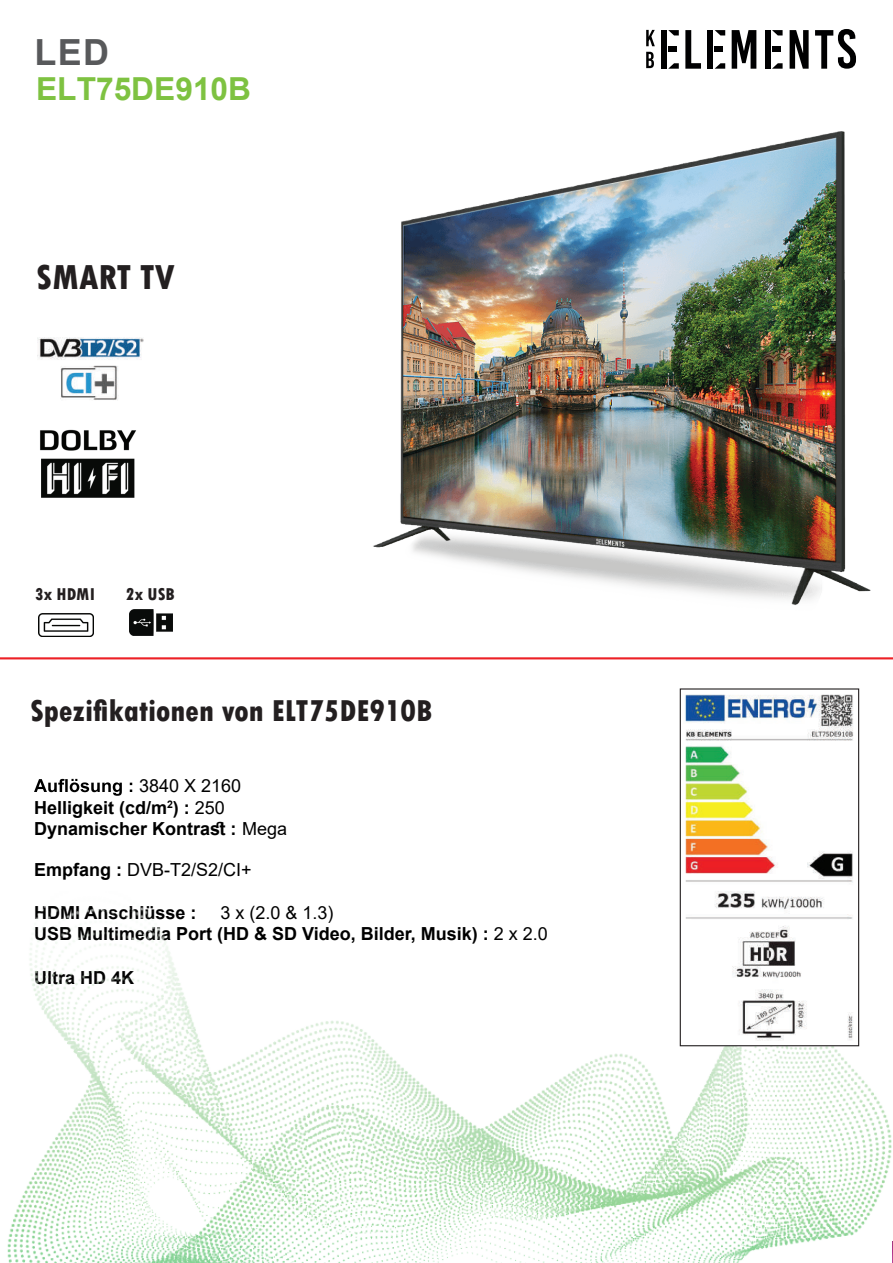
<style>
.page{position:relative;width:893px;height:1263px;background:#fff}
.page>*{position:absolute;margin:0;border:0;box-sizing:border-box;transform-origin:0 0}
.t1{font:800 condensed 36.3px "Tw Cen";color:#231f20}
.t2{font:700 36px "Arial";color:#58595b}
.t3{font:800 condensed 31.65px "Tw Cen";color:#231f20}
.t4{font:700 31.65px "Arial";color:#7ec241}
.t5{font:700 18px/21.6px "Arial";color:#000}
.t6{font:18px "Arial";color:#000}
.t7{font:800 condensed 18px "Tw Cen";color:#231f20}
.s1{font-weight:400}
.s2{font-weight:700}
</style>
<div class="page">
<svg style="left:668px;top:30px;width:11px;height:5px"></svg>
<svg style="left:715px;top:30px;width:10px;height:5px"></svg>
<svg style="left:772px;top:30px;width:11px;height:5px"></svg>
<svg style="left:668px;top:63px;width:11px;height:6px"></svg>
<svg style="left:715px;top:63px;width:10px;height:6px"></svg>
<svg style="left:646px;top:30px;width:9px;height:16px"></svg>
<svg style="left:646px;top:52px;width:8px;height:16px"></svg>
<svg style="left:685px;top:30px;width:16px;height:39px"></svg>
<svg style="left:732px;top:30px;width:24px;height:39px"></svg>
<svg style="left:790px;top:30px;width:19px;height:39px"></svg>
<svg style="left:815px;top:29px;width:41px;height:40px"></svg>
<div style="left:661px;top:30px;width:6px;height:39px;background:#000001"></div>
<div style="left:707px;top:30px;width:6px;height:39px;background:#000001"></div>
<div style="left:765px;top:30px;width:6px;height:39px;background:#000001"></div>
<div style="left:668px;top:46px;width:9px;height:6px;background:#000001"></div>
<div style="left:715px;top:46px;width:8px;height:6px;background:#000001"></div>
<div style="left:772px;top:46px;width:8px;height:6px;background:#000001"></div>
<svg style="left:772px;top:63px;width:11px;height:6px"></svg>
<img style="left:40px;top:429px;width:96px;height:68px">
<svg style="left:34px;top:779px;width:98px;height:17px"></svg>
<hr style="left:0;top:657px;width:893px;height:2px;background:#ed2026">
<img style="left:37px;top:337px;width:106px;height:63px">
<img style="left:38px;top:614px;width:56px;height:23px">
<img style="left:129px;top:610px;width:44px;height:26px">
<img style="left:7px;top:856px;width:886px;height:407px">
<img style="left:682px;top:694px;width:175px;height:350px">
<div style="left:680px;top:688px;width:179px;height:358px;border:1px solid #231f20"></div>
<img style="left:318px;top:131px;width:575px;height:529px">
<h2 class="t2" style="left:35px;top:27px;width:76px">LED</h2>
<h3 class="t4" style="left:36px;top:67px;width:217px">ELT75DE910B</h3>
<h1 class="t1" style="left:36px;top:256px;width:140px">SMART TV</h1>
<p class="t7" style="left:35px;top:584px;width:62px">3x HDMI</p>
<p class="t7" style="left:126px;top:583px;width:50px">2x USB</p>
<h3 class="t3" style="left:30px;top:692px;width:404px">Spezifikationen von ELT75DE910B</h3>
<p class="t5" style="left:34px;top:775px;width:255px;text-indent:105px"><span class="s1">3840 X 2160<br></span>Helligkeit (cd/m<sup>2</sup>) : <span class="s1">250<br></span>Dynamischer Kontrast : <span class="s1">Mega</span></p>
<p class="t6" style="left:34px;top:857px;width:219px"><span class="s2">Empfang :</span> DVB-T2/S2/CI+</p>
<p class="t5" style="left:34px;top:902px;width:164px">HDMI Anschlüsse :</p>
<p class="t5" style="left:34px;top:902px;width:515px;text-indent:186px"><span class="s1">3 x (2.0 &amp; 1.3)<br></span>USB Multimedia Port (HD &amp; SD Video, Bilder, Musik) : <span class="s1">2 x 2.0</span></p>
<p class="t5" style="left:34px;top:967px;width:102px">Ultra HD 4K</p>
</div>
